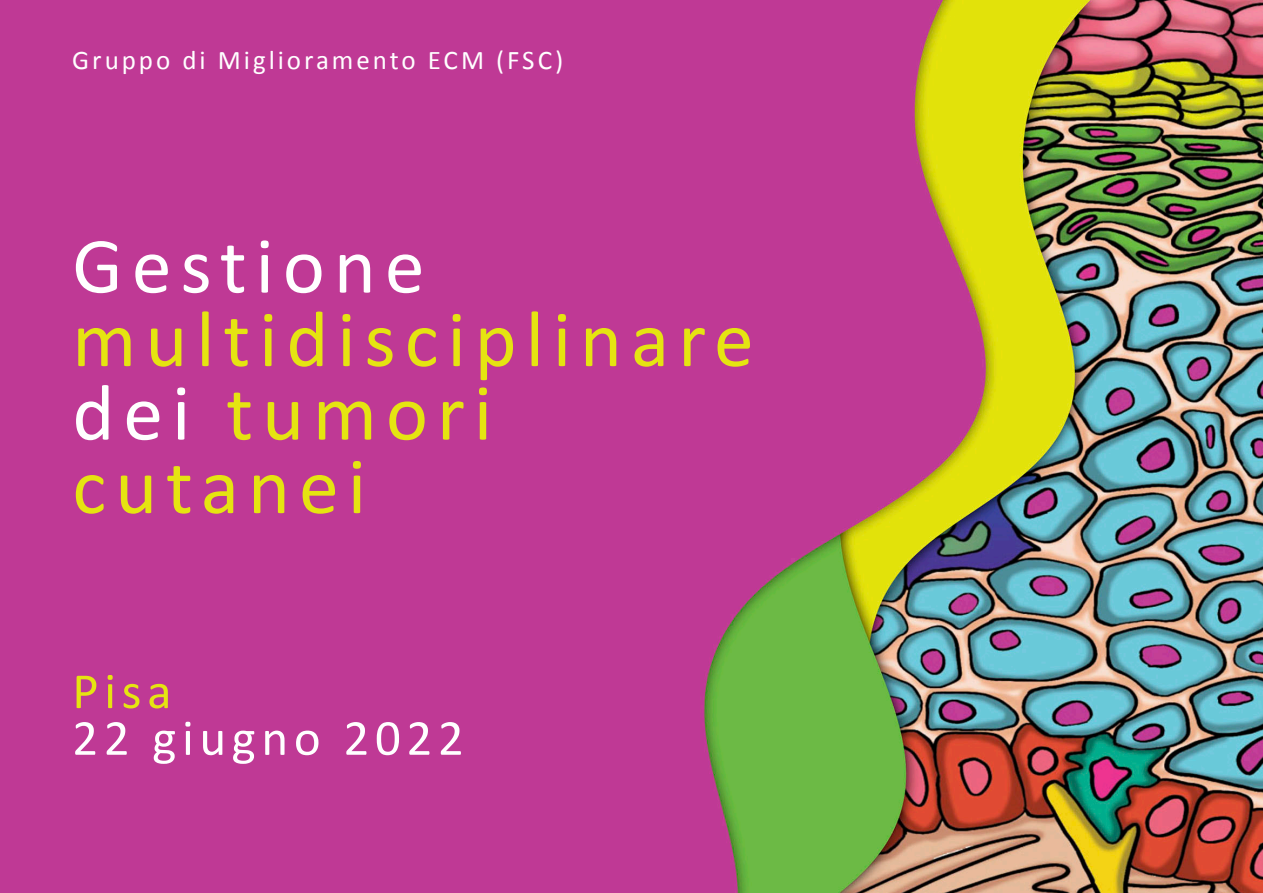
<style>
.page{position:relative;width:1263px;height:893px;background:#fff}
.page>*{position:absolute;margin:0;border:0;box-sizing:border-box;transform-origin:0 0}
.t1{font:80.25px "Calibri";letter-spacing:.11em;color:#e5e411}
.t2{font:80.25px "Calibri";letter-spacing:.11em;color:#fff}
.t3{font:51px "Calibri";letter-spacing:.11em;color:#fff}
.t4{font:51px "Calibri";color:#e5e411}
.t5{font:27px "Calibri";letter-spacing:.11em;color:#fff}
.s1{color:#fff}
</style>
<div class="page">
<img style="left:0;top:0;width:1263px;height:893px">
<p class="t5" style="left:72px;top:43px;width:492px">Gruppo di Miglioramento ECM (FSC)</p>
<p class="t2" style="left:72px;top:215px;width:354px">Gestione</p>
<p class="t1" style="left:72px;top:289px;width:683px">multidisciplinare</p>
<p class="t1" style="left:72px;top:362px;width:421px"><span class="s1">dei</span> tumori</p>
<p class="t1" style="left:72px;top:436px;width:295px">cutanei</p>
<p class="t4" style="left:72px;top:659px;width:101px">Pisa</p>
<p class="t3" style="left:72px;top:706px;width:393px">22 giugno 2022</p>
</div>
